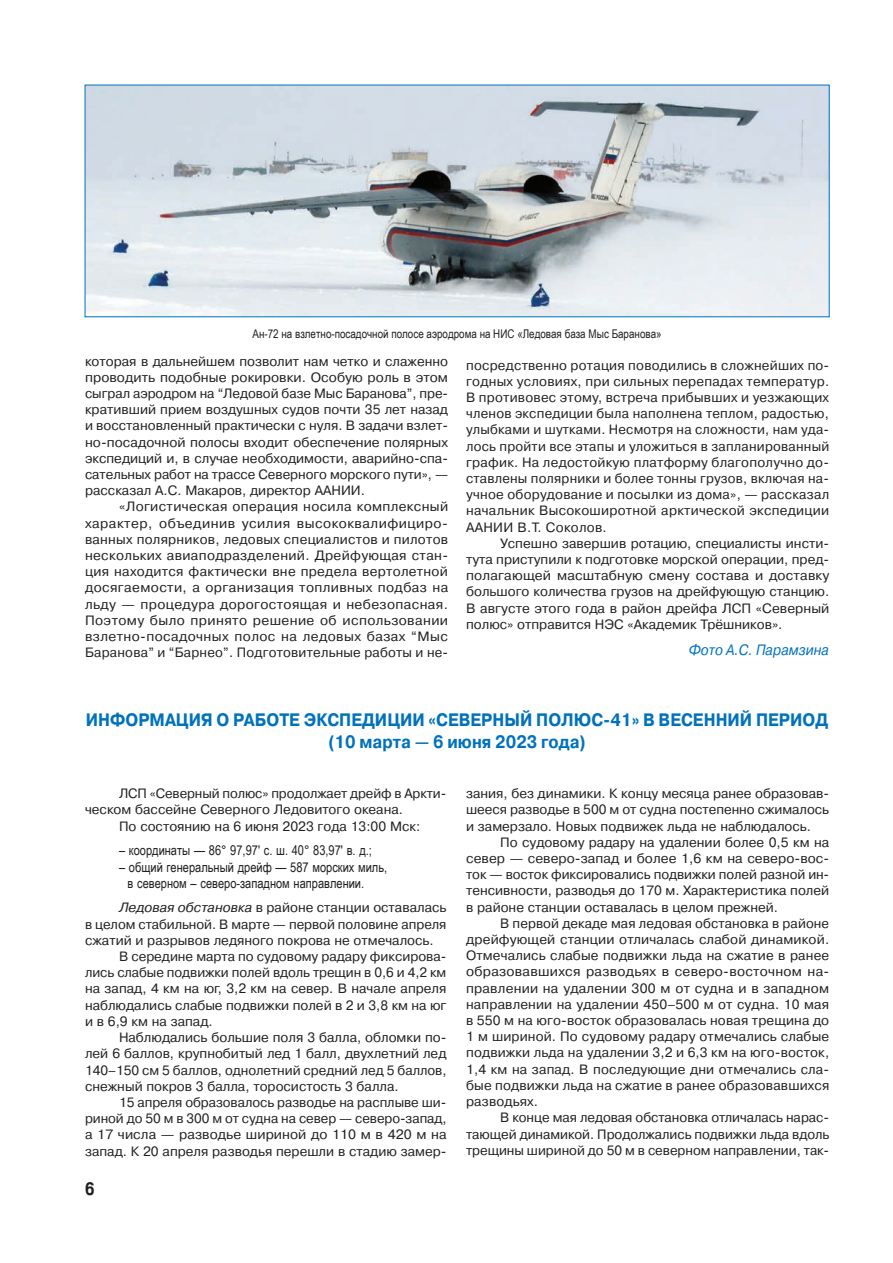
<style>
.page{position:relative;width:893px;height:1263px;background:#fff}
.page>*{position:absolute;margin:0;border:0;box-sizing:border-box;transform-origin:0 0}
.Заголовок_12_Прописн{font:700 18px/21.6px "Pragmatica C";color:#0072bc;text-align:center;scale:.9 1}
.t1{font:700 18px "Pragmatica Cond C";color:#231f20}
.Автор{font:italic 15px "Pragmatica C";color:#0072bc;scale:.9 1}
.Основной_текст{font:13.5px/16.2px "Pragmatica C";color:#231f20;text-align:justify}
.Основной_текст-2{font:13.5px "Arial Narrow";color:#231f20}
.Подрисуночная{font:12px "Arial Narrow";color:#231f20}
.s1{font-style:italic}
</style>
<div class="page">
<img style="left:87px;top:87px;width:741px;height:228px">
<p class="Подрисуночная" style="left:253px;top:325px;width:411px">Ан-72 на взлетно-посадочной полосе аэродрома на НИС «Ледовая база Мыс Баранова»</p>
<p class="Основной_текст" style="left:466px;top:357px;width:365px">посредственно ротация поводились в сложнейших по&shy;годных условиях, при сильных перепадах температур.<br>В противовес этому, встреча прибывших и уезжающих членов экспедиции была наполнена теплом, радостью, улыбками и шутками. Несмотря на сложности, нам уда&shy;лось пройти все этапы и уложиться в запланированный график. На ледостойкую платформу благополучно до&shy;ставлены полярники и более тонны грузов, включая на&shy;учное оборудование и посылки из дома», — рассказал начальник Высокоширотной арктической экспедиции ААНИИ В.Т. Соколов.</p>
<p class="Основной_текст" style="left:466px;top:535px;width:365px;text-indent:34px">Успешно завершив ротацию, специалисты инсти&shy;тута приступили к подготовке морской операции, пред&shy;полагающей масштабную смену состава и доставку большого количества грузов на дрейфующую станцию.<br>В августе этого года в район дрейфа ЛСП «Северный полюс» отправится НЭС «Академик Трёшников».</p>
<p class="Автор" style="left:689px;top:642px;width:157px">Фото А.С. Парамзина</p>
<p class="Основной_текст" style="left:85px;top:353px;width:365px">которая в дальнейшем позволит нам четко и слаженно проводить подобные рокировки. Особую роль в этом сыграл аэродром на “Ледовой базе Мыс Баранова”, пре&shy;кративший прием воздушных судов почти 35 лет назад и восстановленный практически с нуля. В задачи взлет&shy;но-посадочной полосы входит обеспечение полярных экспедиций и, в случае необходимости, аварийно-спа&shy;сательных работ на трассе Северного морского пути», — рассказал А.C. Макаров, директор ААНИИ.</p>
<p class="Основной_текст" style="left:85px;top:499px;width:365px;text-indent:34px">«Логистическая операция носила комплексный характер, объединив усилия высококвалифициро&shy;ванных полярников, ледовых специалистов и пилотов нескольких авиаподразделений. Дрейфующая стан&shy;ция находится фактически вне предела вертолетной досягаемости, а организация топливных подбаз на льду — процедура дорогостоящая и небезопасная.<br>Поэтому было принято решение об использовании взлетно-посадочных полос на ледовых базах “Мыс Баранова” и “Барнео”. Подготовительные работы и не-</p>
<p class="Заголовок_12_Прописн" style="left:86px;top:709px;width:826px">ИНФОРМАЦИЯ О РАБОТЕ ЭКСПЕДИЦИИ «СЕВЕРНЫЙ ПОЛЮС-41» В ВЕСЕННИЙ ПЕРИОД (10 марта — 6 июня 2023 года)</p>
<p class="Основной_текст" style="left:466px;top:785px;width:365px">зания, без динамики. К концу месяца ранее образовав&shy;шееся разводье в 500 м от судна постепенно сжималось и замерзало. Новых подвижек льда не наблюдалось.</p>
<p class="Основной_текст" style="left:466px;top:834px;width:365px;text-indent:34px">По судовому радару на удалении более 0,5 км на север — северо-запад и более 1,6 км на северо-вос&shy;ток — восток фиксировались подвижки полей разной ин&shy;тенсивности, разводья до 170 м. Характеристика полей в районе станции оставалась в целом прежней.</p>
<p class="Основной_текст" style="left:466px;top:915px;width:365px;text-indent:34px">В первой декаде мая ледовая обстановка в районе дрейфующей станции отличалась слабой динамикой.<br>Отмечались слабые подвижки льда на сжатие в ранее образовавшихся разводьях в северо-восточном на&shy;правлении на удалении 300 м от судна и в западном направлении на удалении 450–500 м от судна. 10 мая в 550 м на юго-восток образовалась новая трещина до 1 м шириной. По судовому радару отмечались слабые подвижки льда на удалении 3,2 и 6,3 км на юго-восток, 1,4 км на запад. В последующие дни отмечались сла&shy;бые подвижки льда на сжатие в ранее образовавшихся разводьях.</p>
<p class="Основной_текст" style="left:466px;top:1109px;width:365px;text-indent:34px">В конце мая ледовая обстановка отличалась нарас&shy;тающей динамикой. Продолжались подвижки льда вдоль трещины шириной до 50 м в северном направлении, так-</p>
<p class="Основной_текст" style="left:85px;top:785px;width:363px;text-indent:34px">ЛСП «Северный полюс» продолжает дрейф в Аркти&shy;ческом бассейне Северного Ледовитого океана.</p>
<p class="Основной_текст" style="left:119px;top:818px;width:303px">По состоянию на 6 июня 2023 года 13:00 Мск:</p>
<p class="Основной_текст-2" style="left:119px;top:841px;width:254px">– координаты — 86° 97,97' с. ш. 40° 83,97' в. д.;</p>
<p class="Основной_текст-2" style="left:119px;top:857px;width:270px">– общий генеральный дрейф — 587 морских миль,</p>
<p class="Основной_текст-2" style="left:128px;top:873px;width:238px">в северном – северо-западном направлении.</p>
<p class="Основной_текст" style="left:85px;top:900px;width:363px;text-indent:34px"><span class="s1">Ледовая обстановка</span> в районе станции оставалась в целом стабильной. В марте — первой половине апреля сжатий и разрывов ледяного покрова не отмечалось.</p>
<p class="Основной_текст" style="left:85px;top:948px;width:363px;text-indent:34px">В середине марта по судовому радару фиксирова&shy;лись слабые подвижки полей вдоль трещин в 0,6 и 4,2 км на запад, 4 км на юг, 3,2 км на север. В начале апреля наблюдались слабые подвижки полей в 2 и 3,8 км на юг и в 6,9 км на запад.</p>
<p class="Основной_текст" style="left:85px;top:1029px;width:363px;text-indent:34px">Наблюдались большие поля 3 балла, обломки по&shy;лей 6 баллов, крупнобитый лед 1 балл, двухлетний лед 140–150 см 5 баллов, однолетний средний лед 5 баллов, снежный покров 3 балла, торосистость 3 балла.</p>
<p class="Основной_текст" style="left:85px;top:1094px;width:363px;text-indent:34px">15 апреля образовалось разводье на расплыве ши&shy;риной до 50 м в 300 м от судна на север — северо-запад, а 17 числа — разводье шириной до 110 м в 420 м на запад. К 20 апреля разводья перешли в стадию замер-</p>
<h1 class="t1" style="left:85px;top:1178px;width:11px">6</h1>
</div>
